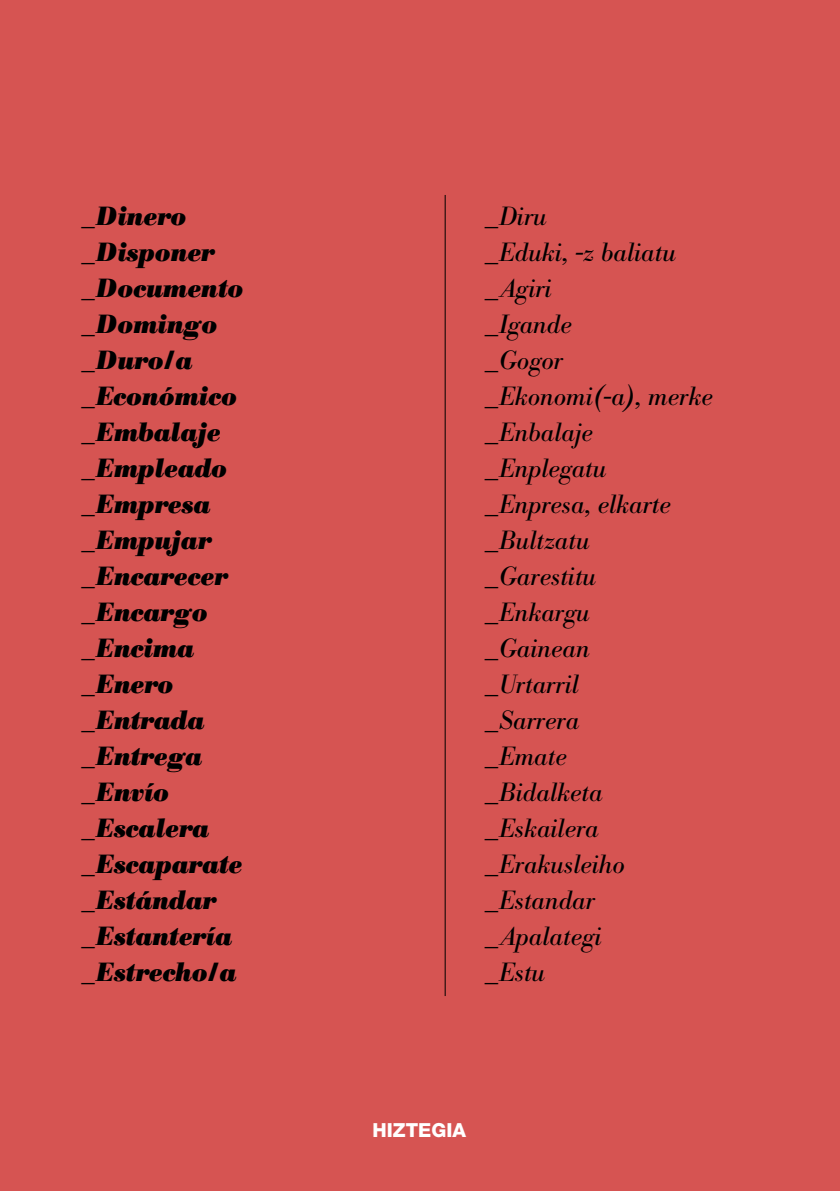
<style>
.page{position:relative;width:840px;height:1191px;background:#fff}
.page>*{position:absolute;margin:0;border:0;box-sizing:border-box;transform-origin:0 0}
.t1{font:italic 26px/36px "Bodoni BE";color:#000}
.t2{font:italic 700 26px/36px "Bodoni BE";color:#000}
.t3{font:800 19.4px "Helvetica Neue";color:#fff}
</style>
<div class="page">
<div style="left:0;top:0;width:839px;height:1191px;background:#d65452"></div>
<hr style="left:444px;top:195px;width:1px;height:801px;background:#000">
<p class="t2" style="left:83px;top:198px;width:161px">_Dinero _Disponer _Documento _Domingo _Duro/a _Económico _Embalaje _Empleado _Empresa _Empujar _Encarecer _Encargo _Encima _Enero _Entrada _Entrega _Envío _Escalera _Escaparate _Estándar _Estantería _Estrecho/a</p>
<p class="t1" style="left:486px;top:199px;width:228px">_Diru<br>_Eduki, -z baliatu _Agiri<br>_Igande<br>_Gogor _Ekonomi(-a), merke _Enbalaje _Enplegatu _Enpresa, elkarte _Bultzatu<br>_Garestitu<br>_Enkargu<br>_Gainean<br>_Urtarril<br>_Sarrera<br>_Emate<br>_Bidalketa _Eskailera _Erakusleiho _Estandar _Apalategi<br>_Estu</p>
<p class="t3" style="left:372px;top:1118px;width:95px">HIZTEGIA</p>
</div>
